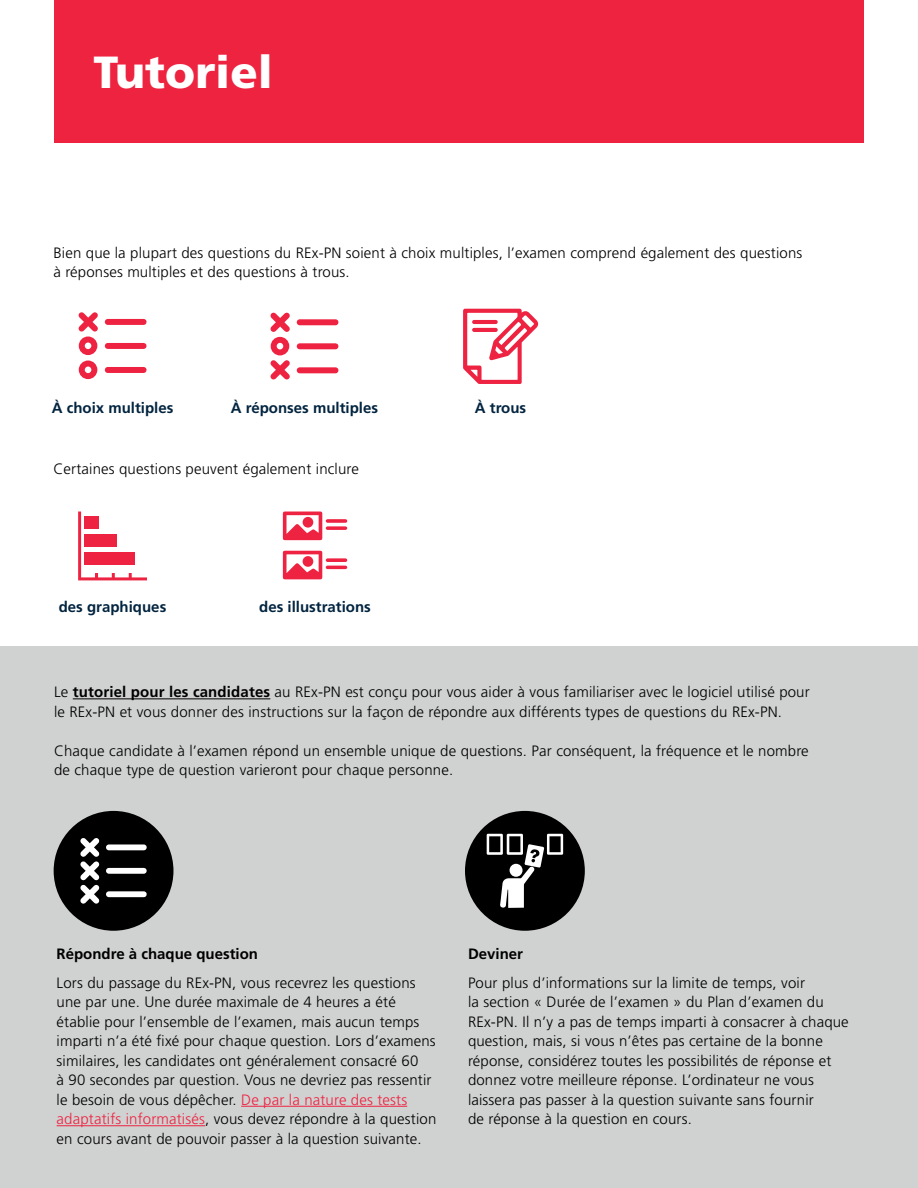
<style>
.page{position:relative;width:918px;height:1188px;background:#fff}
.page>*{position:absolute;margin:0;border:0;box-sizing:border-box;transform-origin:0 0}
.t1{font:900 45px "Frutiger LT Std";color:#fff}
.t2{font:300 15px/19.5px "Frutiger LT Std";letter-spacing:.01em;color:#000}
.t3{font:700 15px "Frutiger LT Std";color:#02243f}
.t4{font:700 15px "Frutiger LT Std";color:#000}
.s1{font-weight:700}
.s2{color:#ee2341}
</style>
<div class="page">
<div style="left:0;top:646px;width:918px;height:542px;background:#d0d1d1"></div>
<div style="left:54px;top:0;width:810px;height:142px;background:#ee2340"></div>
<hr style="left:73px;top:698px;width:197px;height:1px;background:#000">
<svg style="left:105px;top:343px;width:42px;height:6px"></svg>
<svg style="left:105px;top:319px;width:42px;height:6px"></svg>
<svg style="left:105px;top:367px;width:42px;height:6px"></svg>
<svg style="left:79px;top:361px;width:18px;height:18px"></svg>
<svg style="left:78px;top:312px;width:20px;height:43px"></svg>
<svg style="left:297px;top:343px;width:42px;height:6px"></svg>
<svg style="left:297px;top:319px;width:42px;height:6px"></svg>
<svg style="left:297px;top:367px;width:42px;height:6px"></svg>
<svg style="left:270px;top:312px;width:20px;height:68px"></svg>
<svg style="left:463px;top:308px;width:76px;height:76px"></svg>
<svg style="left:78px;top:512px;width:69px;height:68px"></svg>
<div style="left:84px;top:534px;width:33px;height:13px;background:#ee2341"></div>
<div style="left:84px;top:517px;width:15px;height:12px;background:#ee2341"></div>
<svg style="left:283px;top:512px;width:64px;height:28px"></svg>
<div style="left:303px;top:517px;width:10px;height:11px;background:#ee2341;border-radius:50%"></div>
<svg style="left:283px;top:551px;width:64px;height:28px"></svg>
<div style="left:303px;top:556px;width:10px;height:11px;background:#ee2341;border-radius:50%"></div>
<hr style="left:241px;top:1106px;width:166px;height:1px;background:#ee2341">
<hr style="left:57px;top:1125px;width:148px;height:1px;background:#ee2341">
<div style="left:465px;top:811px;width:120px;height:120px;background:#000;border-radius:50%"></div>
<svg style="left:487px;top:834px;width:76px;height:74px"></svg>
<div style="left:510px;top:864px;width:13px;height:13px;background:#fff;border-radius:50%"></div>
<div style="left:54px;top:811px;width:119px;height:120px;background:#000;border-radius:50%"></div>
<svg style="left:106px;top:868px;width:41px;height:6px"></svg>
<svg style="left:80px;top:838px;width:20px;height:66px"></svg>
<svg style="left:106px;top:844px;width:41px;height:6px"></svg>
<svg style="left:106px;top:891px;width:41px;height:6px"></svg>
<h1 class="t1" style="left:94px;top:45px;width:181px">Tutoriel</h1>
<p class="t2" style="left:53px;top:243px;width:750px">Bien que la plupart des questions du REx-PN soient à choix multiples, l’examen comprend également des questions à réponses multiples et des questions à trous.</p>
<p class="t3" style="left:52px;top:399px;width:123px">À choix multiples</p>
<p class="t3" style="left:231px;top:399px;width:149px">À réponses multiples</p>
<p class="t3" style="left:475px;top:399px;width:53px">À trous</p>
<p class="t2" style="left:53px;top:459px;width:307px">Certaines questions peuvent également inclure</p>
<p class="t3" style="left:59px;top:598px;width:109px">des graphiques</p>
<p class="t3" style="left:259px;top:598px;width:113px">des illustrations</p>
<p class="t2" style="left:54px;top:683px;width:757px">Le <span class="s1">tutoriel pour les candidates</span> au REx-PN est conçu pour vous aider à vous familiariser avec le logiciel utilisé pour le REx-PN et vous donner des instructions sur la façon de répondre aux différents types de questions du REx-PN.</p>
<p class="t2" style="left:54px;top:741px;width:756px">Chaque candidate à l’examen répond un ensemble unique de questions. Par conséquent, la fréquence et le nombre de chaque type de question varieront pour chaque personne.</p>
<p class="t4" style="left:57px;top:944px;width:203px">Répondre à chaque question</p>
<p class="t4" style="left:468px;top:944px;width:57px">Deviner</p>
<p class="t2" style="left:468px;top:973px;width:382px">Pour plus d’informations sur la limite de temps, voir<br>la section « Durée de l’examen » du Plan d’examen du REx-PN. Il n’y a pas de temps imparti à consacrer à chaque question, mais, si vous n’êtes pas certaine de la bonne réponse, considérez toutes les possibilités de réponse et donnez votre meilleure réponse. L’ordinateur ne vous laissera pas passer à la question suivante sans fournir<br>de réponse à la question en cours.</p>
<p class="t2" style="left:57px;top:973px;width:381px">Lors du passage du REx-PN, vous recevrez les questions une par une. Une durée maximale de 4 heures a été établie pour l’ensemble de l’examen, mais aucun temps imparti n’a été fixé pour chaque question. Lors d’examens similaires, les candidates ont généralement consacré 60<br>à 90 secondes par question. Vous ne devriez pas ressentir le besoin de vous dépêcher. <span class="s2">De par la nature des tests adaptatifs informatisés</span>, vous devez répondre à la question en cours avant de pouvoir passer à la question suivante.</p>
</div>
